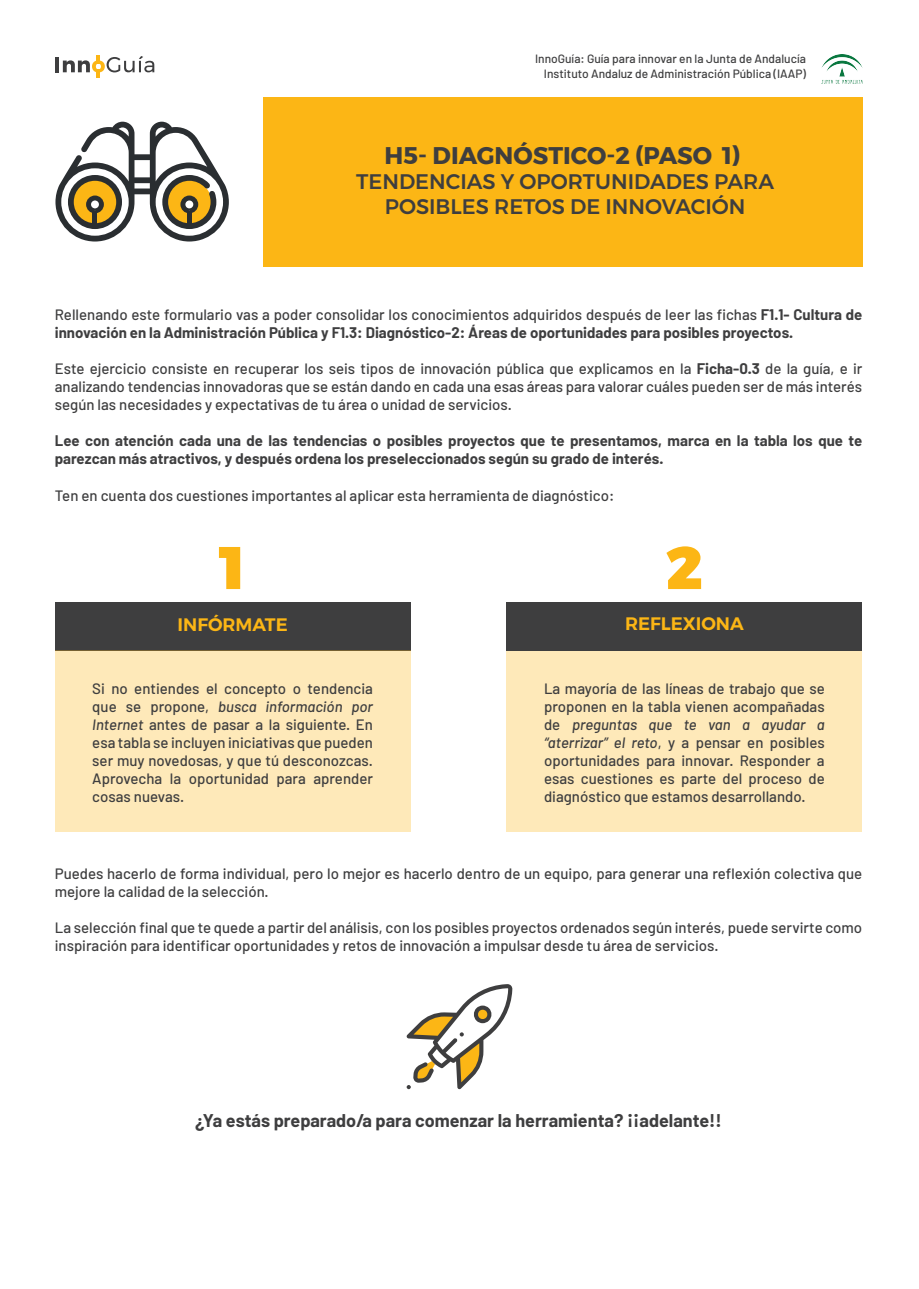
<style>
.page{position:relative;width:919px;height:1289px;background:#fff}
.page>*{position:absolute;margin:0;border:0;box-sizing:border-box;transform-origin:0 0}
.t1{font:900 60px "Montserrat";color:#fcb615}
.t2{font:700 24px "Montserrat";color:#3e3e3f}
.t3{font:500 21px/25.2px "Montserrat";color:#3e3e3f;text-align:center}
.t4{font:700 18px "Barlow";color:#3e3e3f}
.t5{font:600 18px "Montserrat";color:#fcb615}
.t6{font:500 15px/18px "Barlow";color:#3e3e3f;text-align:justify}
.t7{font:700 15px/18px "Barlow";color:#3e3e3f}
.t8{font:500 12px/14.4px "Barlow";color:#3e3e3f;text-align:right}
.s1{font-weight:500}
.s2{font-weight:700}
.s3{font-style:italic}
</style>
<div class="page">
<div style="left:263px;top:97px;width:599px;height:169px;background:#fcb615"></div>
<div style="left:55px;top:602px;width:355px;height:48px;background:#3e3e3f"></div>
<div style="left:55px;top:650px;width:355px;height:182px;background:#fee9b9"></div>
<div style="left:506px;top:650px;width:356px;height:182px;background:#fee9b9"></div>
<div style="left:506px;top:602px;width:356px;height:48px;background:#3e3e3f"></div>
<svg style="left:406px;top:984px;width:106px;height:105px"></svg>
<hr style="left:55px;top:57px;width:4px;height:15px;background:#3e3e3f">
<svg style="left:63px;top:55px;width:91px;height:23px"></svg>
<svg style="left:55px;top:122px;width:174px;height:119px"></svg>
<div style="left:187px;top:211px;width:5px;height:16px;background:#2a2e31"></div>
<img style="left:821px;top:55px;width:41px;height:28px">
<p class="t8" style="left:535px;top:51px;width:272px">InnoGuía: Guía para innovar en la Junta de Andalucía<br>Instituto Andaluz de Administración Pública (IAAP)</p>
<h2 class="t2" style="left:384px;top:136px;width:358px">H5- DIAGNÓSTICO-2 (PASO 1)</h2>
<h3 class="t3" style="left:356px;top:169px;width:419px">TENDENCIAS Y OPORTUNIDADES PARA<br>POSIBLES RETOS DE INNOVACIÓN</h3>
<p class="t7" style="left:55px;top:306px;width:808px"><span class="s1">Rellenando este formulario vas a poder consolidar los conocimientos adquiridos después de leer las fichas</span> F1.1- Cultura de innovación en la Administración Pública y F1.3: Diagnóstico-2: Áreas de oportunidades para posibles proyectos.</p>
<p class="t6" style="left:55px;top:360px;width:809px">Este ejercicio consiste en recuperar los seis tipos de innovación pública que explicamos en la <span class="s2">Ficha-0.3</span> de la guía, e ir analizando tendencias innovadoras que se están dando en cada una esas áreas para valorar cuáles pueden ser de más interés según las necesidades y expectativas de tu área o unidad de servicios.</p>
<p class="t7" style="left:55px;top:432px;width:809px">Lee con atención cada una de las tendencias o posibles proyectos que te presentamos, marca en la tabla los que te parezcan más atractivos, y después ordena los preseleccionados según su grado de interés.</p>
<p class="t6" style="left:55px;top:486px;width:561px">Ten en cuenta dos cuestiones importantes al aplicar esta herramienta de diagnóstico:</p>
<h1 class="t1" style="left:221px;top:518px;width:27px">1</h1>
<h1 class="t1" style="left:665px;top:518px;width:39px">2</h1>
<p class="t5" style="left:177px;top:610px;width:112px">INFÓRMATE</p>
<p class="t5" style="left:625px;top:609px;width:120px">REFLEXIONA</p>
<p class="t6" style="left:92px;top:679px;width:282px">Si no entiendes el concepto o tendencia que se propone, <span class="s3">busca información por Internet</span> antes de pasar a la siguiente. En esa tabla se incluyen iniciativas que pueden ser muy novedosas, y que tú desconozcas.<br>Aprovecha la oportunidad para aprender cosas nuevas.</p>
<p class="t6" style="left:544px;top:679px;width:282px">La mayoría de las líneas de trabajo que se proponen en la tabla vienen acompañadas de <span class="s3">preguntas que te van a ayudar a “aterrizar” el reto</span>, y a pensar en posibles oportunidades para innovar. Responder a esas cuestiones es parte del proceso de diagnóstico que estamos desarrollando.</p>
<p class="t6" style="left:55px;top:864px;width:809px">Puedes hacerlo de forma individual, pero lo mejor es hacerlo dentro de un equipo, para generar una reflexión colectiva que mejore la calidad de la selección.</p>
<p class="t6" style="left:55px;top:918px;width:809px">La selección final que te quede a partir del análisis, con los posibles proyectos ordenados según interés, puede servirte como inspiración para identificar oportunidades y retos de innovación a impulsar desde tu área de servicios.</p>
<p class="t4" style="left:195px;top:1109px;width:528px">¿Ya estás preparado/a para comenzar la herramienta? ¡¡adelante!!</p>
</div>
